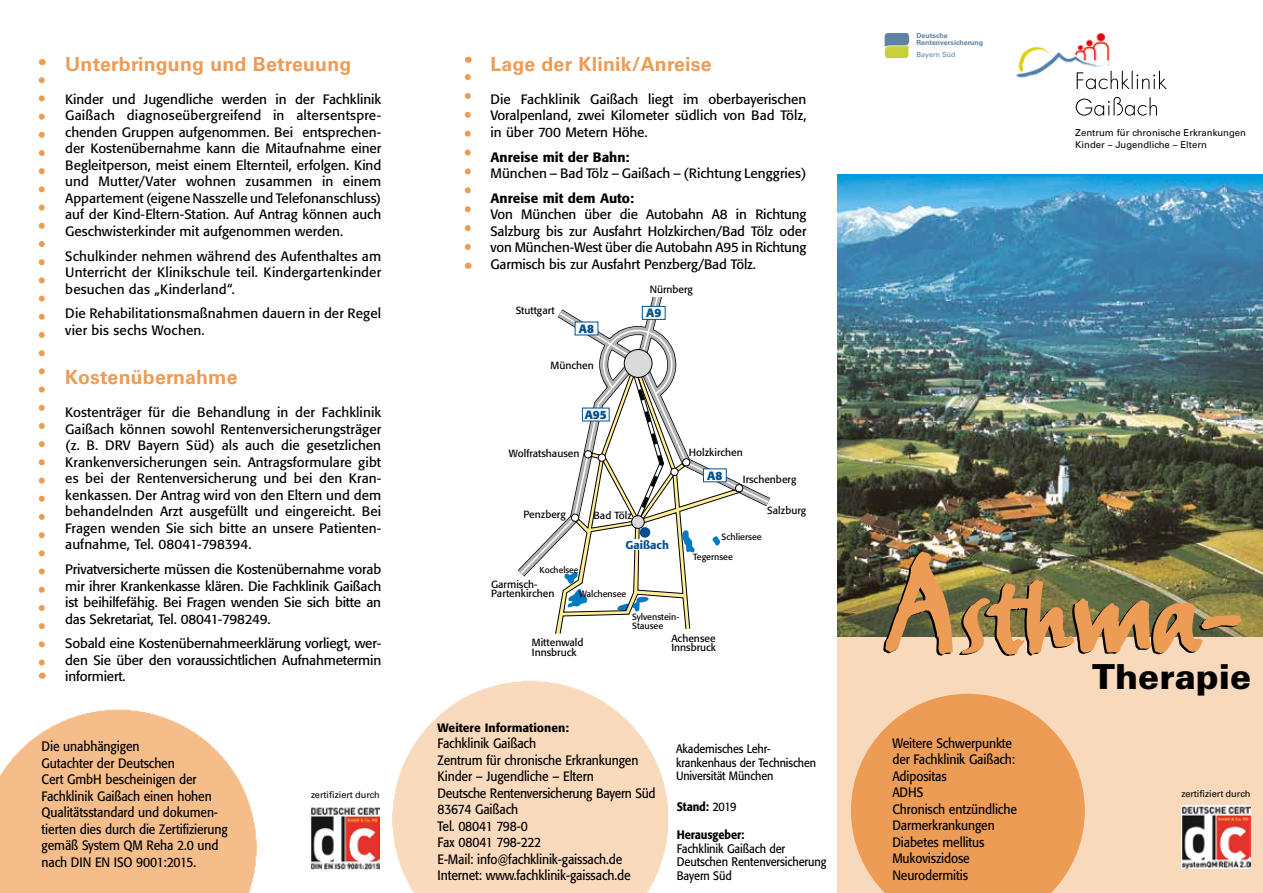
<style>
.page{position:relative;width:1263px;height:893px;background:#fff}
.page>*{position:absolute;margin:0;border:0;box-sizing:border-box;transform-origin:0 0}
.t1{font:135px "FF Erikrighthand";color:#000}
.t2{font:900 34.5px "Univers LT Std";color:#000}
.t3{font:700 19.5px "Univers LT Std";letter-spacing:.01em;color:#ed9c55}
.t4{font:13.5px/16.5px "Formata";letter-spacing:-.01em;color:#000;text-align:justify}
.t5{font:13.5px/16.5px "Formata";letter-spacing:-.01em;color:#000;scale:.9 1}
.t6{font:13.5px/16.5px "Formata";letter-spacing:.01em;color:#000}
.t7{font:500 13.5px "Formata";color:#000}
.t8{font:12.3px/13.8px "Formata";letter-spacing:-.01em;color:#000;scale:.9 1}
.t9{font:500 12.3px "Formata";letter-spacing:-.01em;color:#000;scale:.9 1}
.t10{font:12px/13.5px "Formata";letter-spacing:-.01em;color:#000;scale:.9 1}
.t11{font:500 12px "Formata";color:#000}
.t12{font:700 12px "Formata";color:#005192}
.t13{font:500 11.4px "Formata";color:#005192}
.t14{font:10.35px/9.6px "Formata";color:#000}
.t15{font:9.45px/11.9px "Univers LT Std";color:#000}
.t16{font:9.3px "Univers LT Std";letter-spacing:-.005em;color:#000}
.t17{font:9px/9px "Formata";color:#000}
.t18{font:8.7px "Formata";color:#000}
.t19{font:700 7.05px/6.4px "Univers LT Std";color:#5e82a0}
.t20{font:7.05px "Univers LT Std";color:#5e82a0}
.s1{font-size:157.5px}
.s2{font-size:90.45px}
.s3{font-weight:400}
</style>
<div class="page">
<img style="left:379px;top:680px;width:289px;height:213px">
<svg style="left:465px;top:60px;width:6px;height:206px"></svg>
<svg style="left:465px;top:69px;width:6px;height:178px"></svg>
<svg style="left:39px;top:62px;width:6px;height:614px"></svg>
<svg style="left:39px;top:80px;width:6px;height:587px"></svg>
<img style="left:838px;top:174px;width:425px;height:464px">
<div style="left:838px;top:638px;width:425px;height:255px;background:#f9d9bc"></div>
<svg style="left:851px;top:694px;width:234px;height:199px;fill:#ed9c55"></svg>
<img style="left:0;top:709px;width:256px;height:184px">
<img style="left:311px;top:807px;width:69px;height:62px">
<img style="left:1181px;top:805px;width:69px;height:63px">
<svg style="left:519px;top:484px;width:251px;height:91px"></svg>
<svg style="left:695px;top:461px;width:46px;height:114px"></svg>
<svg style="left:712px;top:536px;width:8px;height:10px"></svg>
<svg style="left:548px;top:298px;width:147px;height:336px"></svg>
<div style="left:584px;top:451px;width:8px;height:7px;background:#fff;border-radius:50%"></div>
<div style="left:584px;top:450px;width:8px;height:8px;border:1px solid #000;border-radius:50%"></div>
<div style="left:598px;top:454px;width:7px;height:7px;background:#fff;border-radius:50%"></div>
<div style="left:598px;top:454px;width:8px;height:8px;border:1px solid #000;border-radius:50%"></div>
<div style="left:571px;top:514px;width:8px;height:7px;background:#fff;border-radius:50%"></div>
<div style="left:571px;top:514px;width:8px;height:8px;border:1px solid #000;border-radius:50%"></div>
<div style="left:682px;top:459px;width:8px;height:7px;background:#fff;border-radius:50%"></div>
<div style="left:682px;top:458px;width:8px;height:8px;border:1px solid #000;border-radius:50%"></div>
<div style="left:735px;top:485px;width:8px;height:7px;background:#fff;border-radius:50%"></div>
<div style="left:735px;top:484px;width:8px;height:8px;border:1px solid #000;border-radius:50%"></div>
<div style="left:632px;top:516px;width:12px;height:12px;background:#dadada;border-radius:50%"></div>
<div style="left:631px;top:515px;width:13px;height:14px;border:1px solid #000;border-radius:50%"></div>
<div style="left:671px;top:468px;width:7px;height:7px;background:#fff;border-radius:50%"></div>
<div style="left:670px;top:468px;width:8px;height:8px;border:1px solid #000;border-radius:50%"></div>
<div style="left:624px;top:350px;width:28px;height:27px;background:#dadada;border-radius:50%"></div>
<div style="left:624px;top:349px;width:28px;height:29px;border:1px solid #000;border-radius:50%"></div>
<div style="left:703px;top:469px;width:23px;height:13px;background:#fff"></div>
<div style="left:703px;top:468px;width:24px;height:14px;border:1px solid #005192"></div>
<div style="left:575px;top:322px;width:23px;height:13px;background:#fff"></div>
<div style="left:642px;top:306px;width:23px;height:13px;background:#fff"></div>
<div style="left:642px;top:306px;width:23px;height:14px;border:1px solid #005192"></div>
<div style="left:582px;top:408px;width:27px;height:13px;background:#fff"></div>
<div style="left:625px;top:539px;width:45px;height:11px;background:#fff"></div>
<img style="left:884px;top:33px;width:26px;height:13px">
<img style="left:884px;top:46px;width:25px;height:13px">
<img style="left:1016px;top:33px;width:144px;height:51px">
<svg style="left:1077px;top:71px;width:90px;height:18px"></svg>
<svg style="left:1076px;top:97px;width:81px;height:19px"></svg>
<h3 class="t3" style="left:65px;top:53px;width:288px">Unterbringung und Betreuung</h3>
<p class="t4" style="left:65px;top:91px;width:317px">Kinder und Jugendliche werden in der Fachklinik Gaißach diagnoseübergreifend in altersentspre&shy;chenden Gruppen aufgenommen. Bei entsprechen&shy;der Kostenübernahme kann die Mitaufnahme einer Begleitperson, meist einem Elternteil, erfolgen. Kind und Mutter/Vater wohnen zusammen in einem Appartement (eigene Nasszelle und Telefonanschluss) auf der Kind-Eltern-Station. Auf Antrag können auch Geschwisterkinder mit aufgenommen werden.</p>
<p class="t4" style="left:65px;top:248px;width:317px">Schulkinder nehmen während des Aufenthaltes am Unterricht der Klinikschule teil. Kindergartenkinder besuchen das „Kinderland“.</p>
<p class="t6" style="left:65px;top:305px;width:317px">Die Rehabilitationsmaßnahmen dauern in der Regel vier bis sechs Wochen.</p>
<h3 class="t3" style="left:65px;top:366px;width:174px">Kostenübernahme</h3>
<p class="t4" style="left:65px;top:404px;width:317px">Kostenträger für die Behandlung in der Fachklinik Gaißach können sowohl Rentenversicherungsträger (z. B. DRV Bayern Süd) als auch die gesetzlichen Krankenversicherungen sein. Antragsformulare gibt es bei der Rentenversicherung und bei den Kran&shy;kenkassen. Der Antrag wird von den Eltern und dem behandelnden Arzt ausgefüllt und eingereicht. Bei Fragen wenden Sie sich bitte an unsere Patienten&shy;aufnahme, Tel. 08041-798394.</p>
<p class="t4" style="left:65px;top:561px;width:317px">Privatversicherte müssen die Kostenübernahme vorab mir ihrer Krankenkasse klären. Die Fachklinik Gaißach ist beihilfefähig. Bei Fragen wenden Sie sich bitte an das Sekretariat, Tel. 08041-798249.</p>
<p class="t4" style="left:65px;top:635px;width:317px">Sobald eine Kostenübernahmeerklärung vorliegt, wer&shy;den Sie über den voraussichtlichen Aufnahmetermin informiert.</p>
<h3 class="t3" style="left:490px;top:53px;width:223px">Lage der Klinik/Anreise</h3>
<p class="t4" style="left:490px;top:91px;width:317px">Die Fachklinik Gaißach liegt im oberbayerischen Voralpenland, zwei Kilometer südlich von Bad Tölz, in über 700 Metern Höhe.</p>
<p class="t7" style="left:490px;top:149px;width:140px">Anreise mit der Bahn:</p>
<p class="t4" style="left:490px;top:165px;width:317px">München – Bad Tölz – Gaißach – (Richtung Lenggries)</p>
<p class="t7" style="left:490px;top:190px;width:145px">Anreise mit dem Auto:</p>
<p class="t4" style="left:490px;top:206px;width:317px">Von München über die Autobahn A8 in Richtung Salzburg bis zur Ausfahrt Holzkirchen/Bad Tölz oder von München-West über die Autobahn A95 in Richtung Garmisch bis zur Ausfahrt Penzberg/Bad Tölz.</p>
<p class="t14" style="left:516px;top:306px;width:40px">Stuttgart</p>
<p class="t12" style="left:579px;top:321px;width:17px">A8</p>
<p class="t14" style="left:550px;top:360px;width:45px">München</p>
<p class="t12" style="left:585px;top:407px;width:24px">A95</p>
<p class="t14" style="left:650px;top:285px;width:45px">Nürnberg</p>
<p class="t12" style="left:646px;top:305px;width:17px">A9</p>
<p class="t14" style="left:509px;top:448px;width:72px">Wolfratshausen</p>
<p class="t14" style="left:689px;top:447px;width:55px">Holzkirchen</p>
<p class="t14" style="left:523px;top:510px;width:44px">Penzberg</p>
<p class="t18" style="left:540px;top:564px;width:41px">Kochelsee</p>
<p class="t14" style="left:593px;top:511px;width:40px">Bad Tölz</p>
<p class="t13" style="left:625px;top:538px;width:45px">Gaißach</p>
<p class="t14" style="left:491px;top:579px;width:65px">Garmisch-<br>Partenkirchen</p>
<p class="t17" style="left:579px;top:589px;width:49px">Walchensee</p>
<p class="t17" style="left:632px;top:612px;width:49px">Sylvenstein-<br>Stausee</p>
<p class="t12" style="left:707px;top:468px;width:17px">A8</p>
<p class="t14" style="left:743px;top:474px;width:55px">Irschenberg</p>
<p class="t14" style="left:767px;top:505px;width:40px">Salzburg</p>
<p class="t17" style="left:722px;top:532px;width:42px">Schliersee</p>
<p class="t17" style="left:693px;top:553px;width:41px">Tegernsee</p>
<p class="t14" style="left:532px;top:638px;width:53px">Mittenwald<br>Innsbruck</p>
<p class="t14" style="left:671px;top:633px;width:46px">Achensee<br>Innsbruck</p>
<p class="t19" style="left:916px;top:33px;width:68px">Deutsche<br>Rentenversicherung</p>
<p class="t20" style="left:916px;top:51px;width:40px">Bayern Süd</p>
<p class="t15" style="left:1075px;top:127px;width:172px">Zentrum für chronische Erkrankungen<br>Kinder – Jugendliche – Eltern</p>
<h1 class="t1" style="left:882px;top:533px;width:360px"><span class="s1">A</span><span class="s2">s</span>thma-</h1>
<h2 class="t2" style="left:1092px;top:655px;width:161px">Therapie</h2>
<p class="t5" style="left:42px;top:738px;width:208px">Die unabhängigen<br>Gutachter der Deutschen<br>Cert GmbH bescheinigen der<br>Fachklinik Gaißach einen hohen<br>Qualitätsstandard und dokumen&shy;tierten dies durch die Zertifizierung gemäß System QM Reha 2.0 und nach DIN EN ISO 9001:2015.</p>
<p class="t11" style="left:438px;top:720px;width:133px">Weitere Informationen:</p>
<p class="t5" style="left:438px;top:735px;width:244px">Fachklinik Gaißach<br>Zentrum für chronische Erkrankungen<br>Kinder – Jugendliche – Eltern<br>Deutsche Rentenversicherung Bayern Süd<br>83674 Gaißach<br>Tel. 08041 798-0<br>Fax 08041 798-222<br>E-Mail: info@fachklinik-gaissach.de<br>Internet: www.fachklinik-gaissach.de</p>
<p class="t5" style="left:892px;top:735px;width:140px">Weitere Schwerpunkte der Fachklinik Gaißach:<br>Adipositas<br>ADHS<br>Chronisch entzündliche<br>Darmerkrankungen<br>Diabetes mellitus<br>Mukoviszidose<br>Neurodermitis</p>
<p class="t10" style="left:676px;top:742px;width:157px">Akademisches Lehr&shy;krankenhaus der Technischen<br>Universität München</p>
<p class="t9" style="left:677px;top:799px;width:68px">Stand: <span class="s3">2019</span></p>
<p class="t9" style="left:677px;top:827px;width:77px">Herausgeber:</p>
<p class="t8" style="left:677px;top:841px;width:168px">Fachklinik Gaißach der<br>Deutschen Rentenversicherung<br>Bayern Süd</p>
<p class="t16" style="left:311px;top:789px;width:70px">zertifiziert durch</p>
<p class="t16" style="left:1181px;top:788px;width:71px">zertifiziert durch</p>
</div>
